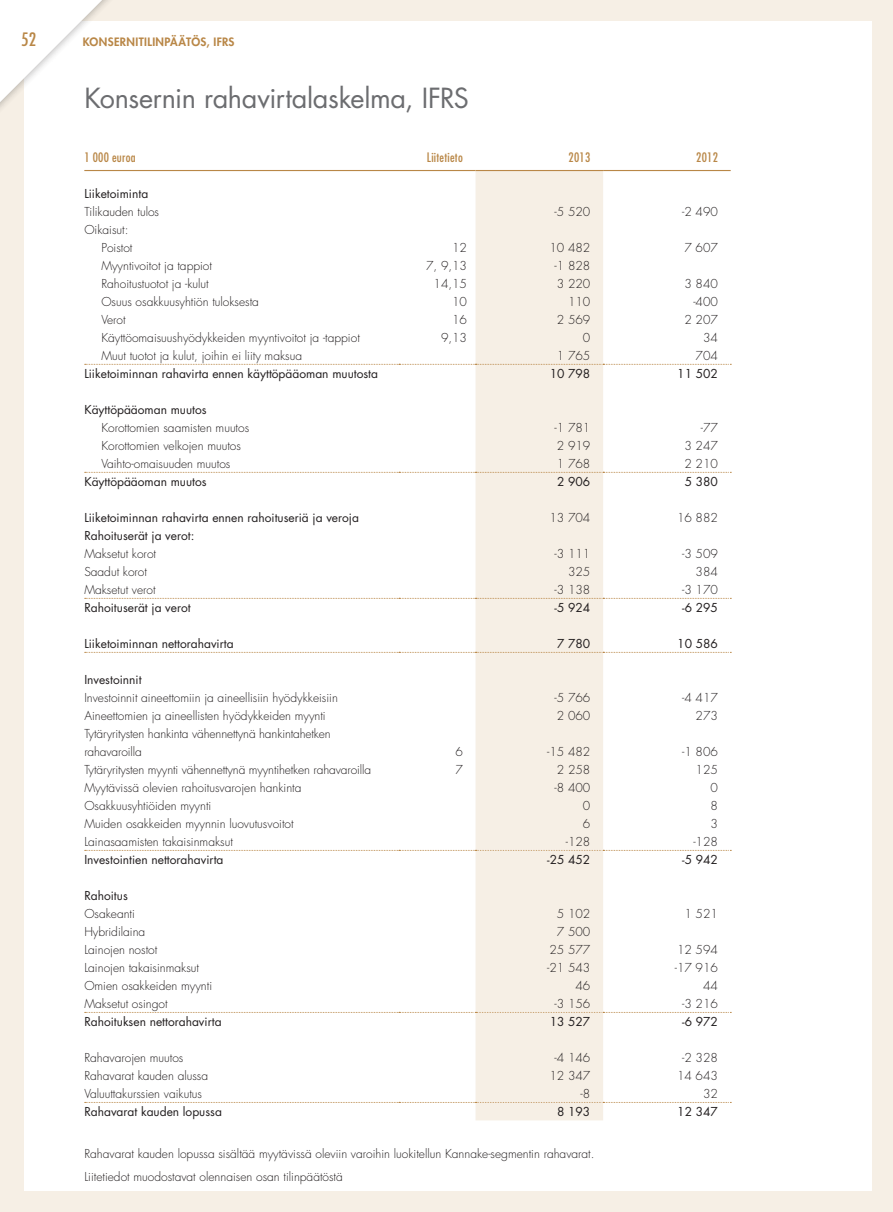
<style>
.page{position:relative;width:893px;height:1212px;background:#f6efe5}
.page>*{position:absolute;margin:0;border:0;box-sizing:border-box;transform-origin:0 0}
.t1{font:27px "Futura Std";letter-spacing:-.01em;color:#6c6d70}
.t2{font:condensed 18px "Futura Std";color:#b98747}
.t3{font:condensed 12.75px "Futura Std";letter-spacing:.02em;color:#b98747}
.t4{font:300 12px/18px "Futura Std";color:#231f20}
.t5{font:12px "Futura Std";color:#231f20}
.t6{font:800 11.25px "Futura Std";letter-spacing:.03em;color:#b98747}
</style>
<div class="page">
<div style="left:24px;top:21px;width:848px;height:1170px;background:#fff"></div>
<div style="left:0;top:0;width:119px;height:125px;background:#231f20;opacity:.2"></div>
<svg style="left:0;top:0;width:115px;height:115px"></svg>
<div style="left:476px;top:171px;width:127px;height:949px;background:#f6efe5"></div>
<svg style="left:85px;top:364px;width:646px;height:1px"></svg>
<svg style="left:85px;top:472px;width:646px;height:1px"></svg>
<svg style="left:85px;top:598px;width:646px;height:1px"></svg>
<svg style="left:85px;top:1102px;width:646px;height:1px"></svg>
<hr style="left:84px;top:170px;width:315px;height:1px;background:#b98747">
<hr style="left:399px;top:170px;width:77px;height:1px;background:#b98747">
<hr style="left:476px;top:170px;width:127px;height:1px;background:#b98747">
<hr style="left:603px;top:170px;width:128px;height:1px;background:#b98747">
<svg style="left:85px;top:652px;width:646px;height:1px"></svg>
<svg style="left:85px;top:850px;width:646px;height:1px"></svg>
<svg style="left:85px;top:1012px;width:646px;height:1px"></svg>
<h2 class="t2" style="left:21px;top:28px;width:17px">52</h2>
<p class="t6" style="left:83px;top:34px;width:153px">KONSERNITILINPÄÄTÖS, IFRS</p>
<h1 class="t1" style="left:84px;top:81px;width:386px">Konsernin rahavirtalaskelma, IFRS</h1>
<p class="t3" style="left:84px;top:150px;width:53px">1 000 euroa</p>
<p class="t3" style="left:427px;top:150px;width:37px">Liitetieto</p>
<p class="t3" style="left:569px;top:150px;width:23px">2013</p>
<p class="t3" style="left:696px;top:150px;width:23px">2012</p>
<p class="t5" style="left:84px;top:186px;width:65px">Liiketoiminta</p>
<p class="t4" style="left:84px;top:203px;width:76px">Tilikauden tulos</p>
<p class="t4" style="left:555px;top:203px;width:37px">-5 520</p>
<p class="t4" style="left:682px;top:203px;width:37px">-2 490</p>
<p class="t4" style="left:101px;top:221px;width:33px;text-indent:-17px">Oikaisut:<br>Poistot</p>
<p class="t4" style="left:452px;top:239px;width:16px">12</p>
<p class="t4" style="left:549px;top:239px;width:42px">10 482</p>
<p class="t4" style="left:684px;top:239px;width:35px">7 607</p>
<p class="t4" style="left:101px;top:257px;width:112px">Myyntivoitot ja tappiot</p>
<p class="t4" style="left:426px;top:257px;width:42px">7, 9,13</p>
<p class="t4" style="left:555px;top:257px;width:37px">-1 828</p>
<p class="t4" style="left:101px;top:275px;width:109px">Rahoitustuotot ja -kulut</p>
<p class="t4" style="left:434px;top:275px;width:35px">14,15</p>
<p class="t4" style="left:557px;top:275px;width:35px">3 220</p>
<p class="t4" style="left:684px;top:275px;width:35px">3 840</p>
<p class="t4" style="left:101px;top:293px;width:159px">Osuus osakkuusyhtiön tuloksesta</p>
<p class="t4" style="left:452px;top:293px;width:16px">10</p>
<p class="t4" style="left:568px;top:293px;width:24px">110</p>
<p class="t4" style="left:693px;top:293px;width:26px">-400</p>
<p class="t4" style="left:101px;top:311px;width:26px">Verot</p>
<p class="t4" style="left:452px;top:311px;width:16px">16</p>
<p class="t4" style="left:557px;top:311px;width:35px">2 569</p>
<p class="t4" style="left:684px;top:311px;width:35px">2 207</p>
<p class="t4" style="left:101px;top:329px;width:260px">Käyttöomaisuushyödykkeiden myyntivoitot ja -tappiot</p>
<p class="t4" style="left:441px;top:329px;width:28px">9,13</p>
<p class="t4" style="left:583px;top:329px;width:9px">0</p>
<p class="t4" style="left:703px;top:329px;width:16px">34</p>
<p class="t4" style="left:101px;top:347px;width:202px">Muut tuotot ja kulut, joihin ei liity maksua</p>
<p class="t4" style="left:557px;top:347px;width:35px">1 765</p>
<p class="t4" style="left:696px;top:347px;width:24px">704</p>
<p class="t5" style="left:84px;top:366px;width:295px">Liiketoiminnan rahavirta ennen käyttöpääoman muutosta</p>
<p class="t5" style="left:550px;top:366px;width:42px">10 798</p>
<p class="t5" style="left:677px;top:366px;width:42px">11 502</p>
<p class="t5" style="left:84px;top:402px;width:124px">Käyttöpääoman muutos</p>
<p class="t4" style="left:101px;top:419px;width:149px">Korottomien saamisten muutos</p>
<p class="t4" style="left:555px;top:419px;width:37px">-1 781</p>
<p class="t4" style="left:701px;top:419px;width:19px">-77</p>
<p class="t4" style="left:101px;top:437px;width:141px">Korottomien velkojen muutos</p>
<p class="t4" style="left:557px;top:437px;width:35px">2 919</p>
<p class="t4" style="left:684px;top:437px;width:35px">3 247</p>
<p class="t4" style="left:101px;top:455px;width:131px">Vaihto-omaisuuden muutos</p>
<p class="t4" style="left:557px;top:455px;width:35px">1 768</p>
<p class="t4" style="left:684px;top:455px;width:35px">2 210</p>
<p class="t5" style="left:84px;top:474px;width:124px">Käyttöpääoman muutos</p>
<p class="t5" style="left:557px;top:474px;width:35px">2 906</p>
<p class="t5" style="left:685px;top:474px;width:35px">5 380</p>
<p class="t5" style="left:84px;top:510px;width:276px">Liiketoiminnan rahavirta ennen rahoituseriä ja veroja</p>
<p class="t4" style="left:549px;top:509px;width:42px">13 704</p>
<p class="t4" style="left:677px;top:509px;width:42px">16 882</p>
<p class="t5" style="left:84px;top:528px;width:112px">Rahoituserät ja verot:</p>
<p class="t4" style="left:84px;top:545px;width:73px">Maksetut korot</p>
<p class="t4" style="left:555px;top:545px;width:37px">-3 111</p>
<p class="t4" style="left:682px;top:545px;width:37px">-3 509</p>
<p class="t4" style="left:84px;top:563px;width:64px">Saadut korot</p>
<p class="t4" style="left:568px;top:563px;width:24px">325</p>
<p class="t4" style="left:696px;top:563px;width:24px">384</p>
<p class="t4" style="left:84px;top:581px;width:73px">Maksetut verot</p>
<p class="t4" style="left:555px;top:581px;width:37px">-3 138</p>
<p class="t4" style="left:682px;top:581px;width:37px">-3 170</p>
<p class="t5" style="left:84px;top:600px;width:108px">Rahoituserät ja verot</p>
<p class="t5" style="left:555px;top:600px;width:37px">-5 924</p>
<p class="t5" style="left:682px;top:600px;width:37px">-6 295</p>
<p class="t5" style="left:84px;top:636px;width:151px">Liiketoiminnan nettorahavirta</p>
<p class="t5" style="left:557px;top:636px;width:35px">7 780</p>
<p class="t5" style="left:677px;top:636px;width:42px">10 586</p>
<p class="t5" style="left:84px;top:672px;width:59px">Investoinnit</p>
<p class="t4" style="left:84px;top:689px;width:255px">Investoinnit aineettomiin ja aineellisiin hyödykkeisiin</p>
<p class="t4" style="left:555px;top:689px;width:37px">-5 766</p>
<p class="t4" style="left:682px;top:689px;width:37px">-4 417</p>
<p class="t4" style="left:84px;top:707px;width:243px">Aineettomien ja aineellisten hyödykkeiden myynti</p>
<p class="t4" style="left:557px;top:707px;width:35px">2 060</p>
<p class="t4" style="left:696px;top:707px;width:24px">273</p>
<p class="t4" style="left:84px;top:725px;width:248px">Tytäryritysten hankinta vähennettynä hankintahetken rahavaroilla</p>
<p class="t4" style="left:455px;top:743px;width:9px">6</p>
<p class="t4" style="left:547px;top:743px;width:45px">-15 482</p>
<p class="t4" style="left:682px;top:743px;width:37px">-1 806</p>
<p class="t4" style="left:84px;top:761px;width:288px">Tytäryritysten myynti vähennettynä myyntihetken rahavaroilla</p>
<p class="t4" style="left:455px;top:761px;width:9px">7</p>
<p class="t4" style="left:557px;top:761px;width:35px">2 258</p>
<p class="t4" style="left:696px;top:761px;width:24px">125</p>
<p class="t4" style="left:84px;top:779px;width:219px">Myytävissä olevien rahoitusvarojen hankinta</p>
<p class="t4" style="left:555px;top:779px;width:37px">-8 400</p>
<p class="t4" style="left:710px;top:779px;width:9px">0</p>
<p class="t4" style="left:84px;top:797px;width:129px">Osakkuusyhtiöiden myynti</p>
<p class="t4" style="left:583px;top:797px;width:9px">0</p>
<p class="t4" style="left:710px;top:797px;width:9px">8</p>
<p class="t4" style="left:84px;top:815px;width:211px">Muiden osakkeiden myynnin luovutusvoitot</p>
<p class="t4" style="left:583px;top:815px;width:9px">6</p>
<p class="t4" style="left:710px;top:815px;width:9px">3</p>
<p class="t4" style="left:84px;top:833px;width:150px">Lainasaamisten takaisinmaksut</p>
<p class="t4" style="left:566px;top:833px;width:26px">-128</p>
<p class="t4" style="left:693px;top:833px;width:26px">-128</p>
<p class="t5" style="left:84px;top:852px;width:141px">Investointien nettorahavirta</p>
<p class="t5" style="left:547px;top:852px;width:45px">-25 452</p>
<p class="t5" style="left:682px;top:852px;width:37px">-5 942</p>
<p class="t5" style="left:84px;top:888px;width:45px">Rahoitus</p>
<p class="t4" style="left:84px;top:905px;width:52px">Osakeanti</p>
<p class="t4" style="left:557px;top:905px;width:35px">5 102</p>
<p class="t4" style="left:684px;top:905px;width:35px">1 521</p>
<p class="t4" style="left:84px;top:923px;width:63px">Hybridilaina</p>
<p class="t4" style="left:557px;top:923px;width:35px">7 500</p>
<p class="t4" style="left:84px;top:941px;width:74px">Lainojen nostot</p>
<p class="t4" style="left:549px;top:941px;width:42px">25 577</p>
<p class="t4" style="left:677px;top:941px;width:42px">12 594</p>
<p class="t4" style="left:84px;top:959px;width:116px">Lainojen takaisinmaksut</p>
<p class="t4" style="left:547px;top:959px;width:45px">-21 543</p>
<p class="t4" style="left:675px;top:959px;width:45px">-17 916</p>
<p class="t4" style="left:84px;top:977px;width:129px">Omien osakkeiden myynti</p>
<p class="t4" style="left:575px;top:977px;width:16px">46</p>
<p class="t4" style="left:703px;top:977px;width:16px">44</p>
<p class="t4" style="left:84px;top:995px;width:85px">Maksetut osingot</p>
<p class="t4" style="left:555px;top:995px;width:37px">-3 156</p>
<p class="t4" style="left:682px;top:995px;width:37px">-3 216</p>
<p class="t5" style="left:84px;top:1014px;width:139px">Rahoituksen nettorahavirta</p>
<p class="t5" style="left:550px;top:1014px;width:42px">13 527</p>
<p class="t5" style="left:682px;top:1014px;width:37px">-6 972</p>
<p class="t4" style="left:84px;top:1049px;width:101px">Rahavarojen muutos</p>
<p class="t4" style="left:555px;top:1049px;width:37px">-4 146</p>
<p class="t4" style="left:682px;top:1049px;width:37px">-2 328</p>
<p class="t4" style="left:84px;top:1067px;width:125px">Rahavarat kauden alussa</p>
<p class="t4" style="left:549px;top:1067px;width:42px">12 347</p>
<p class="t4" style="left:677px;top:1067px;width:42px">14 643</p>
<p class="t4" style="left:84px;top:1085px;width:119px">Valuuttakurssien vaikutus</p>
<p class="t4" style="left:581px;top:1085px;width:11px">-8</p>
<p class="t4" style="left:703px;top:1085px;width:16px">32</p>
<p class="t5" style="left:84px;top:1104px;width:139px">Rahavarat kauden lopussa</p>
<p class="t5" style="left:557px;top:1104px;width:35px">8 193</p>
<p class="t5" style="left:677px;top:1104px;width:42px">12 347</p>
<p class="t4" style="left:84px;top:1142px;width:512px;line-height:23.2px">Rahavarat kauden lopussa sisältää myytävissä oleviin varoihin luokitellun Kannake-segmentin rahavarat.<br>Liitetiedot muodostavat olennaisen osan tilinpäätöstä</p>
</div>
